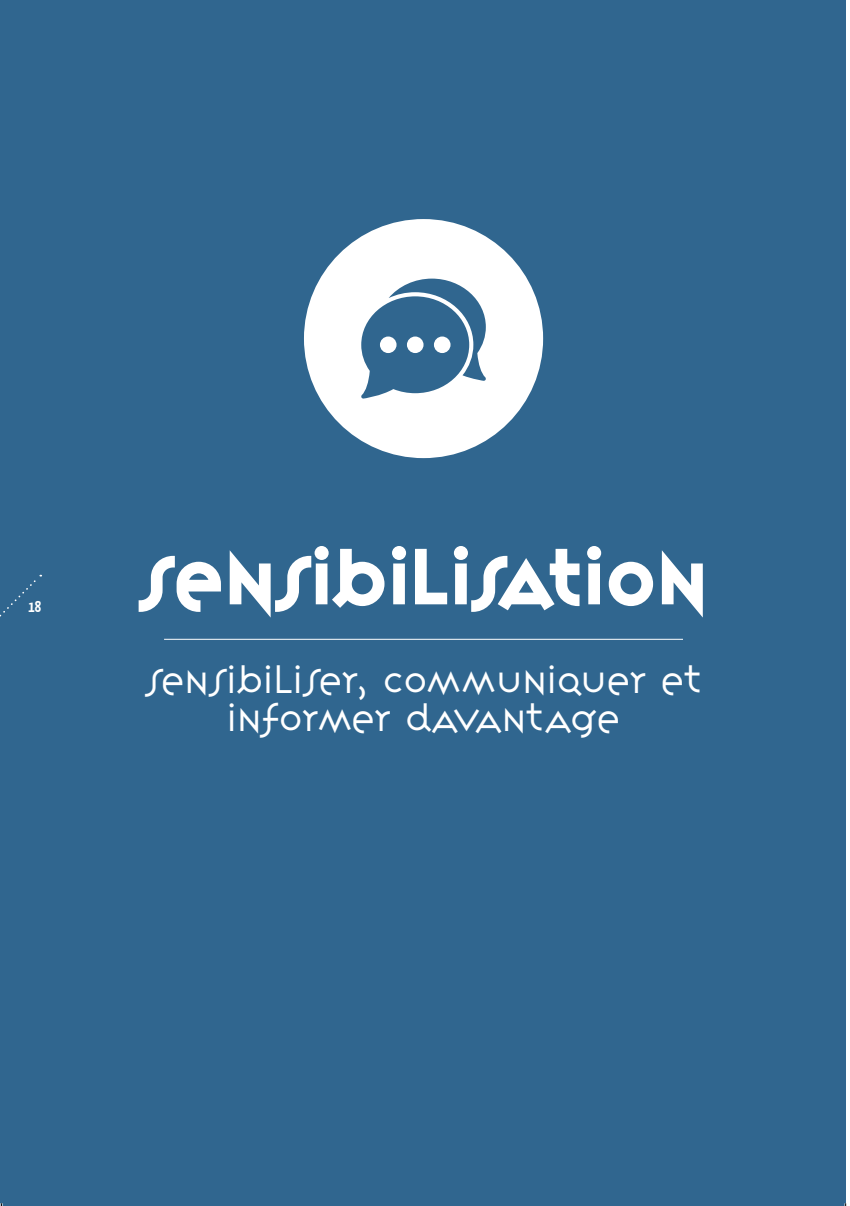
<style>
.page{position:relative;width:850px;height:1206px;background:#fff}
.page>*{position:absolute;margin:0;border:0;box-sizing:border-box;transform-origin:0 0}
.t1{font:70px "Variex OT";color:#fff}
.t2{font:300 35px/38.5px "Variex OT";color:#fff;text-align:center}
.t3{font:700 15.75px "Yanone Kaffeesatz";color:#fff}
</style>
<div class="page">
<div style="left:0;top:0;width:845px;height:1205px;background:#30668f"></div>
<div style="left:304px;top:219px;width:239px;height:239px;background:#fff;border-radius:50%"></div>
<svg style="left:361px;top:278px;width:124px;height:120px"></svg>
<svg style="left:0;top:574px;width:41px;height:43px"></svg>
<hr style="left:164px;top:639px;width:518px;height:1px;background:#fff">
<p class="t3" style="left:29px;top:596px;width:14px">18</p>
<h1 class="t1" style="left:139px;top:544px;width:569px">SENSIBILISATION</h1>
<p class="t2" style="left:145px;top:661px;width:557px">SENSIBILISER, COMMUNIQUER ET<br>INFORMER DAVANTAGE</p>
</div>
